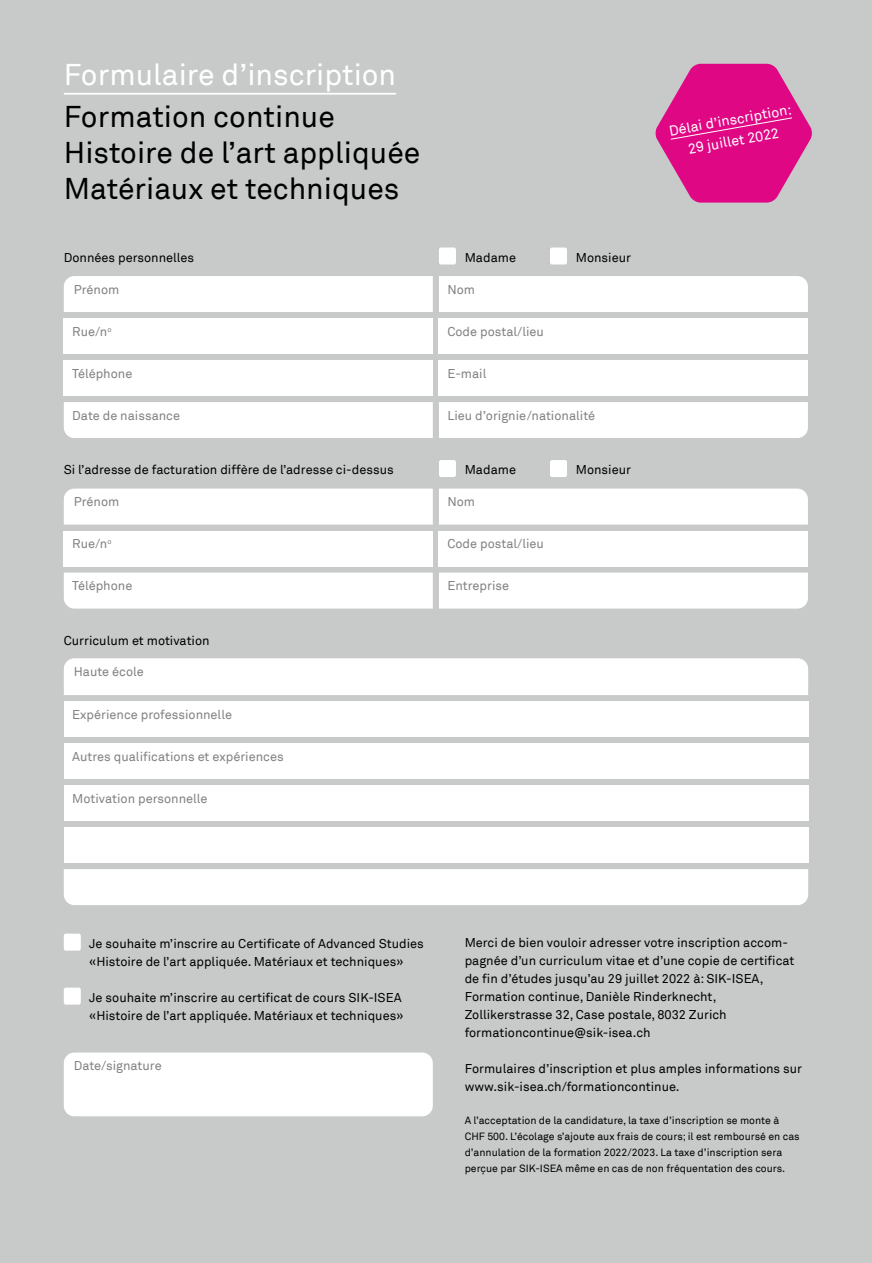
<style>
.page{position:relative;width:872px;height:1263px;background:#c7cac8}
.page>*{position:absolute;margin:0;border:0;box-sizing:border-box;transform-origin:0 0}
.t1{font:30px/36px "Akkurat";color:#000}
.t2{font:30px "Akkurat";color:#fff}
.t3{font:14.25px/21px "Akkurat";color:#fff;text-align:center}
.t4{font:12.75px/18px "Akkurat";color:#000}
.t5{font:12.75px "Akkurat";color:#818181}
.t6{font:10.5px/15.8px "Akkurat";color:#000}
</style>
<div class="page">
<div style="left:439px;top:247px;width:17px;height:17px;background:#fff;border-radius:2px"></div>
<div style="left:550px;top:247px;width:17px;height:17px;background:#fff;border-radius:2px"></div>
<div style="left:64px;top:276px;width:369px;height:36px;background:#fff"></div>
<div style="left:439px;top:276px;width:369px;height:36px;background:#fff"></div>
<div style="left:64px;top:318px;width:369px;height:36px;background:#fff"></div>
<div style="left:439px;top:318px;width:369px;height:36px;background:#fff"></div>
<div style="left:64px;top:360px;width:369px;height:36px;background:#fff"></div>
<div style="left:439px;top:360px;width:369px;height:36px;background:#fff"></div>
<div style="left:64px;top:402px;width:369px;height:36px;background:#fff"></div>
<div style="left:439px;top:402px;width:369px;height:36px;background:#fff"></div>
<div style="left:439px;top:460px;width:17px;height:17px;background:#fff;border-radius:2px"></div>
<div style="left:550px;top:460px;width:17px;height:17px;background:#fff;border-radius:2px"></div>
<div style="left:64px;top:489px;width:369px;height:36px;background:#fff"></div>
<div style="left:439px;top:489px;width:369px;height:36px;background:#fff"></div>
<div style="left:64px;top:531px;width:369px;height:36px;background:#fff"></div>
<div style="left:439px;top:531px;width:369px;height:36px;background:#fff"></div>
<div style="left:64px;top:573px;width:369px;height:36px;background:#fff"></div>
<div style="left:439px;top:573px;width:369px;height:36px;background:#fff"></div>
<div style="left:64px;top:658px;width:744px;height:37px;background:#fff"></div>
<div style="left:64px;top:701px;width:744px;height:36px;background:#fff"></div>
<div style="left:64px;top:743px;width:744px;height:36px;background:#fff"></div>
<div style="left:64px;top:785px;width:744px;height:36px;background:#fff"></div>
<div style="left:64px;top:827px;width:744px;height:36px;background:#fff"></div>
<div style="left:64px;top:869px;width:744px;height:36px;background:#fff"></div>
<div style="left:64px;top:934px;width:17px;height:17px;background:#fff;border-radius:2px"></div>
<div style="left:64px;top:988px;width:17px;height:17px;background:#fff;border-radius:2px"></div>
<div style="left:64px;top:1052px;width:369px;height:64px;background:#fff;border-radius:11px"></div>
<hr style="left:64px;top:93px;width:332px;height:2px;background:#fff">
<svg style="left:655px;top:64px;width:157px;height:139px"></svg>
<h1 class="t2" style="left:64px;top:57px;width:334px">Formulaire d’inscription</h1>
<h1 class="t1" style="left:64px;top:100px;width:358px">Formation continue<br>Histoire de l’art appliquée<br>Matériaux et techniques</h1>
<p class="t3" style="left:667px;top:121px;width:126px;rotate:-10deg">Délai d’inscription:<br>29 juillet 2022</p>
<p class="t4" style="left:64px;top:248px;width:132px">Données personnelles</p>
<p class="t4" style="left:465px;top:248px;width:53px">Madame</p>
<p class="t4" style="left:576px;top:248px;width:57px">Monsieur</p>
<p class="t5" style="left:74px;top:282px;width:47px">Prénom</p>
<p class="t5" style="left:447px;top:282px;width:29px">Nom</p>
<p class="t5" style="left:72px;top:324px;width:41px">Rue/n<sup>o</sup></p>
<p class="t5" style="left:447px;top:324px;width:98px">Code postal/lieu</p>
<p class="t5" style="left:72px;top:366px;width:62px">Téléphone</p>
<p class="t5" style="left:447px;top:366px;width:40px">E-mail</p>
<p class="t5" style="left:72px;top:408px;width:109px">Date de naissance</p>
<p class="t5" style="left:447px;top:408px;width:149px">Lieu d’orignie/nationalité</p>
<p class="t4" style="left:64px;top:461px;width:331px">Si l’adresse de facturation diffère de l’adresse ci-dessus</p>
<p class="t4" style="left:465px;top:461px;width:53px">Madame</p>
<p class="t4" style="left:576px;top:461px;width:57px">Monsieur</p>
<p class="t5" style="left:74px;top:494px;width:47px">Prénom</p>
<p class="t5" style="left:447px;top:494px;width:29px">Nom</p>
<p class="t5" style="left:72px;top:536px;width:41px">Rue/n<sup>o</sup></p>
<p class="t5" style="left:447px;top:536px;width:98px">Code postal/lieu</p>
<p class="t5" style="left:72px;top:578px;width:62px">Téléphone</p>
<p class="t5" style="left:447px;top:578px;width:63px">Entreprise</p>
<p class="t4" style="left:64px;top:631px;width:147px">Curriculum et motivation</p>
<p class="t5" style="left:74px;top:664px;width:71px">Haute école</p>
<p class="t5" style="left:72px;top:707px;width:161px">Expérience professionnelle</p>
<p class="t5" style="left:72px;top:749px;width:213px">Autres qualifications et expériences</p>
<p class="t5" style="left:72px;top:791px;width:137px">Motivation personnelle</p>
<p class="t4" style="left:89px;top:934px;width:336px">Je souhaite m’inscrire au Certificate of Advanced Studies «Histoire de l’art appliquée. Matériaux et techniques»</p>
<p class="t4" style="left:89px;top:988px;width:315px">Je souhaite m’inscrire au certificat de cours SIK-ISEA «Histoire de l’art appliquée. Matériaux et techniques»</p>
<p class="t5" style="left:74px;top:1058px;width:89px">Date/signature</p>
<p class="t4" style="left:465px;top:933px;width:331px">Merci de bien vouloir adresser votre inscription accom&shy;pagnée d’un curriculum vitae et d’une copie de certificat de fin d’études jusqu’au 29 juillet 2022 à: SIK-ISEA, Formation continue, Danièle Rinderknecht, Zollikerstrasse 32, Case postale, 8032 Zurich formationcontinue@sik-isea.ch</p>
<p class="t4" style="left:465px;top:1059px;width:339px">Formulaires d’inscription et plus amples informations sur www.sik-isea.ch/formationcontinue.</p>
<p class="t6" style="left:465px;top:1113px;width:336px">A l’acceptation de la candidature, la taxe d’inscription se monte à CHF 500. L’écolage s’ajoute aux frais de cours; il est remboursé en cas d’annulation de la formation 2022/2023. La taxe d’inscription sera perçue par SIK-ISEA même en cas de non fréquentation des cours.</p>
</div>
